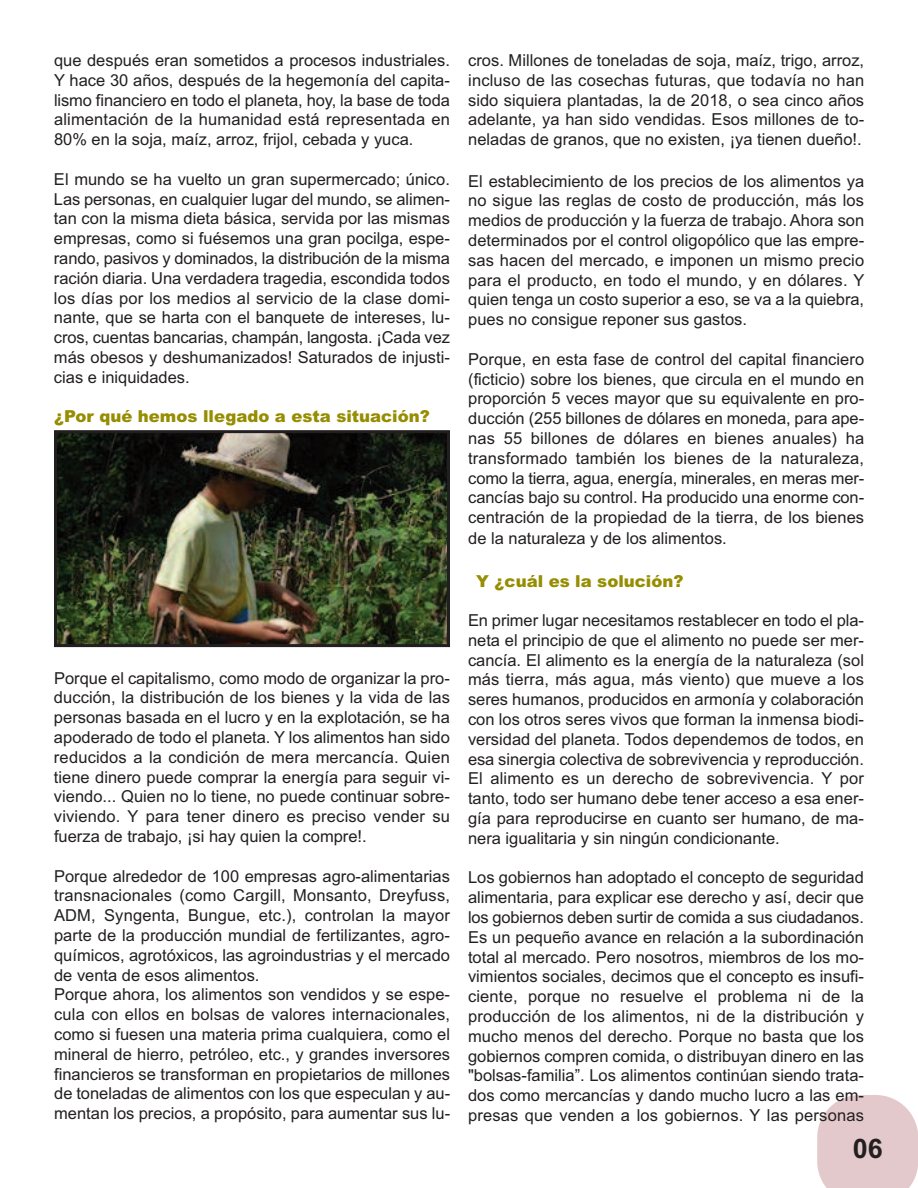
<style>
.page{position:relative;width:918px;height:1188px;background:#fff}
.page>*{position:absolute;margin:0;border:0;box-sizing:border-box;transform-origin:0 0}
.t1{font:700 27px "Arial";color:#231f20}
.t2{font:16.5px/19.8px "Arial";color:#231f20;text-align:justify}
.t3{font:900 16.5px "Arial";color:#968d00}
</style>
<div class="page">
<svg style="left:817px;top:1095px;width:101px;height:93px;background:#e6ced1"></svg>
<img style="left:58px;top:434px;width:388px;height:209px">
<div style="left:54px;top:430px;width:396px;height:217px;border:3px solid #231f20"></div>
<p class="t2" style="left:54px;top:50px;width:398px">que después eran sometidos a procesos industriales.<br>Y hace 30 años, después de la hegemonía del capita&shy;lismo financiero en todo el planeta, hoy, la base de toda alimentación de la humanidad está representada en 80% en la soja, maíz, arroz, frijol, cebada y yuca.</p>
<p class="t2" style="left:54px;top:169px;width:398px">El mundo se ha vuelto un gran supermercado; único.<br>Las personas, en cualquier lugar del mundo, se alimen&shy;tan con la misma dieta básica, servida por las mismas empresas, como si fuésemos una gran pocilga, espe&shy;rando, pasivos y dominados, la distribución de la misma ración diaria. Una verdadera tragedia, escondida todos los días por los medios al servicio de la clase domi&shy;nante, que se harta con el banquete de intereses, lu&shy;cros, cuentas bancarias, champán, langosta. ¡Cada vez más obesos y deshumanizados! Saturados de injusti&shy;cias e iniquidades.</p>
<p class="t3" style="left:54px;top:407px;width:377px">¿Por qué hemos llegado a esta situación?</p>
<p class="t2" style="left:54px;top:668px;width:398px">Porque el capitalismo, como modo de organizar la pro&shy;ducción, la distribución de los bienes y la vida de las personas basada en el lucro y en la explotación, se ha apoderado de todo el planeta. Y los alimentos han sido reducidos a la condición de mera mercancía. Quien tiene dinero puede comprar la energía para seguir vi&shy;viendo... Quien no lo tiene, no puede continuar sobre&shy;viviendo. Y para tener dinero es preciso vender su fuerza de trabajo, ¡si hay quien la compre!.</p>
<p class="t2" style="left:54px;top:866px;width:398px;text-align:left">Porque alrededor de 100 empresas agro-alimentarias transnacionales (como Cargill, Monsanto, Dreyfuss, ADM, Syngenta, Bungue, etc.), controlan la mayor parte de la producción mundial de fertilizantes, agro&shy;químicos, agrotóxicos, las agroindustrias y el mercado de venta de esos alimentos.<br>Porque ahora, los alimentos son vendidos y se espe&shy;cula con ellos en bolsas de valores internacionales, como si fuesen una materia prima cualquiera, como el mineral de hierro, petróleo, etc., y grandes inversores financieros se transforman en propietarios de millones de toneladas de alimentos con los que especulan y au&shy;mentan los precios, a propósito, para aumentar sus lu-</p>
<p class="t2" style="left:468px;top:50px;width:398px">cros. Millones de toneladas de soja, maíz, trigo, arroz, incluso de las cosechas futuras, que todavía no han sido siquiera plantadas, la de 2018, o sea cinco años adelante, ya han sido vendidas. Esos millones de to&shy;neladas de granos, que no existen, ¡ya tienen dueño!.</p>
<p class="t2" style="left:468px;top:171px;width:398px">El establecimiento de los precios de los alimentos ya no sigue las reglas de costo de producción, más los medios de producción y la fuerza de trabajo. Ahora son determinados por el control oligopólico que las empre&shy;sas hacen del mercado, e imponen un mismo precio para el producto, en todo el mundo, y en dólares. Y quien tenga un costo superior a eso, se va a la quiebra, pues no consigue reponer sus gastos.</p>
<p class="t2" style="left:468px;top:349px;width:398px">Porque, en esta fase de control del capital financiero (ficticio) sobre los bienes, que circula en el mundo en proporción 5 veces mayor que su equivalente en pro&shy;ducción (255 billones de dólares en moneda, para ape&shy;nas 55 billones de dólares en bienes anuales) ha transformado también los bienes de la naturaleza, como la tierra, agua, energía, minerales, en meras mer&shy;cancías bajo su control. Ha producido una enorme con&shy;centración de la propiedad de la tierra, de los bienes de la naturaleza y de los alimentos.</p>
<p class="t3" style="left:476px;top:572px;width:209px">Y ¿cuál es la solución?</p>
<p class="t2" style="left:468px;top:610px;width:398px">En primer lugar necesitamos restablecer en todo el pla&shy;neta el principio de que el alimento no puede ser mer&shy;cancía. El alimento es la energía de la naturaleza (sol más tierra, más agua, más viento) que mueve a los seres humanos, producidos en armonía y colaboración con los otros seres vivos que forman la inmensa biodi&shy;versidad del planeta. Todos dependemos de todos, en esa sinergia colectiva de sobrevivencia y reproducción.<br>El alimento es un derecho de sobrevivencia. Y por tanto, todo ser humano debe tener acceso a esa ener&shy;gía para reproducirse en cuanto ser humano, de ma&shy;nera igualitaria y sin ningún condicionante.</p>
<p class="t2" style="left:468px;top:868px;width:398px">Los gobiernos han adoptado el concepto de seguridad alimentaria, para explicar ese derecho y así, decir que los gobiernos deben surtir de comida a sus ciudadanos.<br>Es un pequeño avance en relación a la subordinación total al mercado. Pero nosotros, miembros de los mo&shy;vimientos sociales, decimos que el concepto es insufi&shy;ciente, porque no resuelve el problema ni de la producción de los alimentos, ni de la distribución y mucho menos del derecho. Porque no basta que los gobiernos compren comida, o distribuyan dinero en las "bolsas-familia”. Los alimentos continúan siendo trata&shy;dos como mercancías y dando mucho lucro a las em&shy;presas que venden a los gobiernos. Y las personas</p>
<h1 class="t1" style="left:853px;top:1133px;width:32px">06</h1>
</div>
